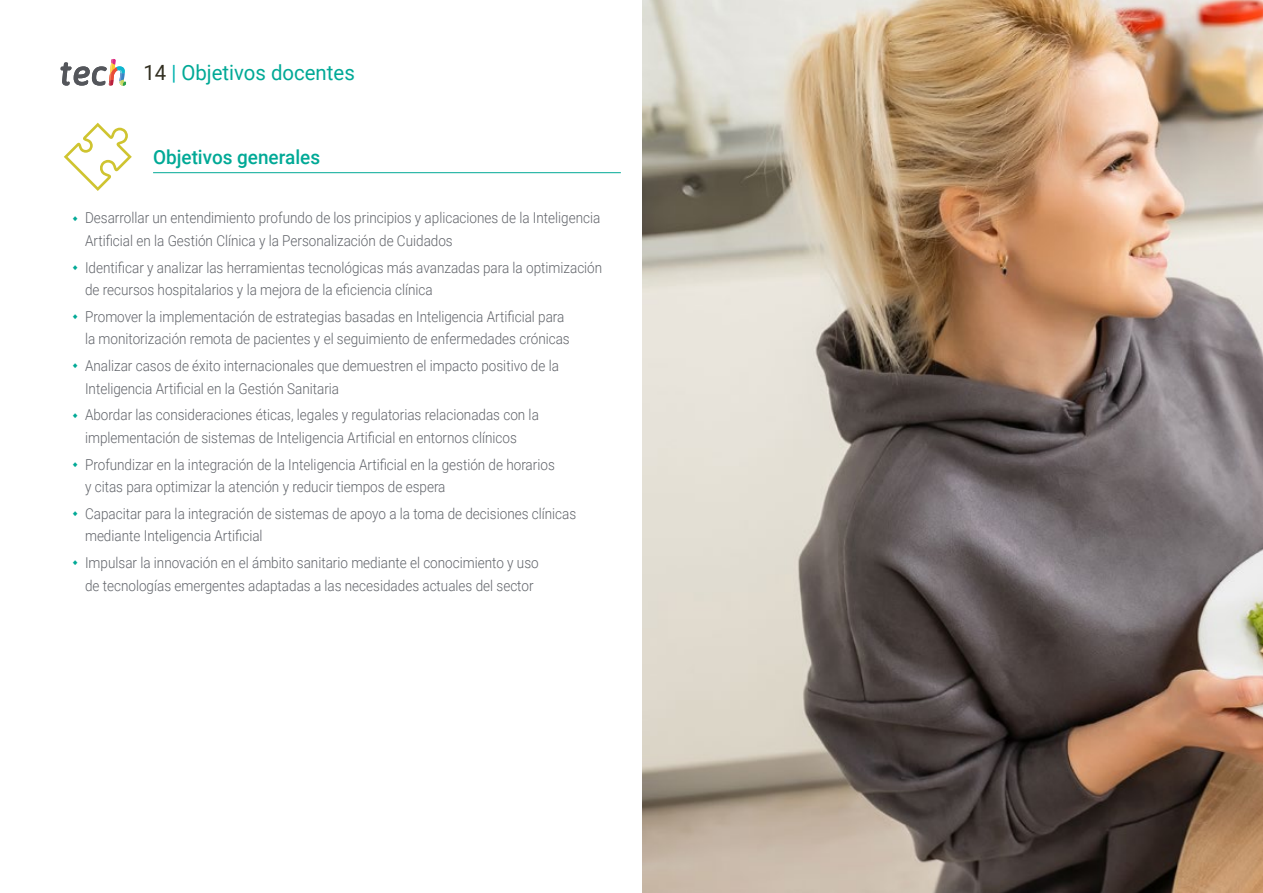
<style>
.page{position:relative;width:1263px;height:893px;background:#fff}
.page>*{position:absolute;margin:0;border:0;box-sizing:border-box;transform-origin:0 0}
.t1{font:21px "Roboto";color:#00a996}
.t2{font:500 19.5px "Roboto";color:#00a996}
.t3{font:300 15px/22.5px "Roboto";color:#61646a;scale:.9 1}
.s1{color:#312e20}
.s2{color:#00b2af}
</style>
<div class="page">
<img style="left:642px;top:0;width:621px;height:893px">
<hr style="left:153px;top:172px;width:468px;height:1px;background:#00a996">
<svg style="left:64px;top:123px;width:68px;height:68px"></svg>
<svg style="left:61px;top:59px;width:65px;height:27px"></svg>
<h1 class="t1" style="left:144px;top:57px;width:213px"><span class="s1">14</span> <span class="s2">|</span> Objetivos docentes</h1>
<h2 class="t2" style="left:153px;top:144px;width:169px">Objetivos generales</h2>
<p class="t3" style="left:85px;top:206px;width:574px">Desarrollar un entendimiento profundo de los principios y aplicaciones de la Inteligencia<br>Artificial en la Gestión Clínica y la Personalización de Cuidados</p>
<p class="t3" style="left:85px;top:255px;width:576px">Identificar y analizar las herramientas tecnológicas más avanzadas para la optimización de recursos hospitalarios y la mejora de la eficiencia clínica</p>
<p class="t3" style="left:85px;top:305px;width:540px">Promover la implementación de estrategias basadas en Inteligencia Artificial para la monitorización remota de pacientes y el seguimiento de enfermedades crónicas</p>
<p class="t3" style="left:85px;top:354px;width:528px">Analizar casos de éxito internacionales que demuestren el impacto positivo de la<br>Inteligencia Artificial en la Gestión Sanitaria</p>
<p class="t3" style="left:85px;top:403px;width:506px">Abordar las consideraciones éticas, legales y regulatorias relacionadas con la implementación de sistemas de Inteligencia Artificial en entornos clínicos</p>
<p class="t3" style="left:85px;top:452px;width:523px">Profundizar en la integración de la Inteligencia Artificial en la gestión de horarios y citas para optimizar la atención y reducir tiempos de espera</p>
<p class="t3" style="left:85px;top:502px;width:547px">Capacitar para la integración de sistemas de apoyo a la toma de decisiones clínicas mediante Inteligencia Artificial</p>
<p class="t3" style="left:85px;top:551px;width:506px">Impulsar la innovación en el ámbito sanitario mediante el conocimiento y uso de tecnologías emergentes adaptadas a las necesidades actuales del sector</p>
</div>
